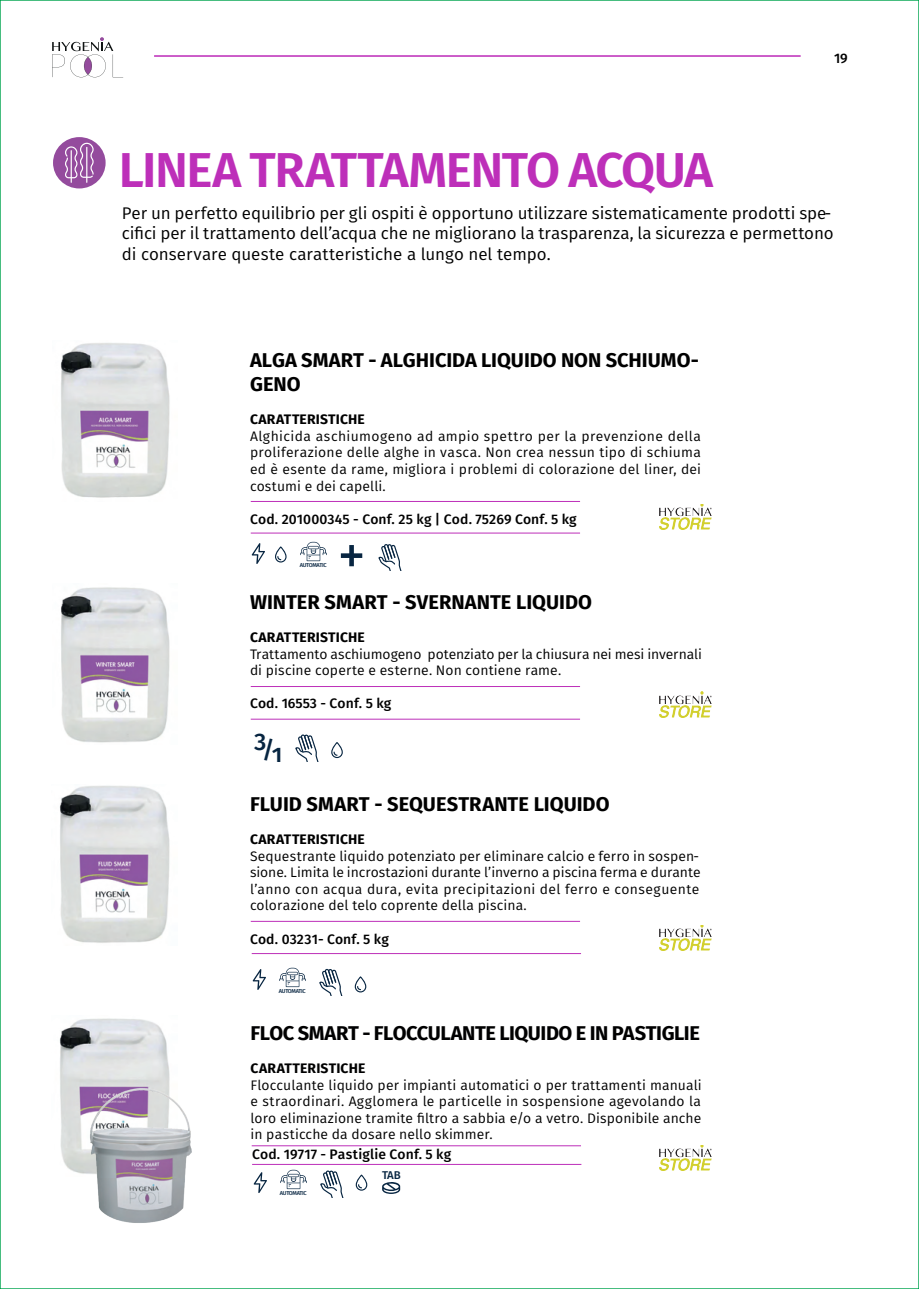
<style>
.page{position:relative;width:919px;height:1289px;background:#fff}
.page>*{position:absolute;margin:0;border:0;box-sizing:border-box;transform-origin:0 0}
.t1{font:600 48.9px "Fira Sans";letter-spacing:-.03em;color:#bd2fb9}
.t2{font:500 24px "Fira Sans";color:#072541}
.t3{font:700 19.95px/23.9px "Fira Sans";color:#000}
.t4{font:700 19.95px "Fira Sans";letter-spacing:-.025em;color:#000001}
.t5{font:16.8px/20.2px "Fira Sans";letter-spacing:-.005em;color:#000}
.t6{font:13.8px/16.5px "Fira Sans";letter-spacing:.01em;color:#000}
.t7{font:13.8px/16.5px "Fira Sans";letter-spacing:.01em;color:#000001;text-align:justify}
.t8{font:500 13.8px "Fira Sans";letter-spacing:.005em;color:#000}
.t9{font:700 13.8px "Fira Sans";letter-spacing:.01em;color:#000}
.t10{font:500 13.8px "Fira Sans";letter-spacing:.01em;color:#000001}
.t11{font:700 13.8px "Fira Sans";letter-spacing:.01em;color:#000001}
.t12{font:500 11.25px "Fira Sans";color:#072541}
.t13{font:500 5.7px "Fira Sans";letter-spacing:-.055em;color:#072541}
.s1{font-weight:700}
</style>
<div class="page">
<hr style="left:154px;top:55px;width:646px;height:2px;background:#bd2fb9">
<svg style="left:52px;top:37px;width:62px;height:40px"></svg>
<hr style="left:251px;top:501px;width:329px;height:1px;background:#bd2fb9">
<hr style="left:251px;top:532px;width:329px;height:1px;background:#bd2fb9">
<hr style="left:251px;top:718px;width:329px;height:1px;background:#bd2fb9">
<hr style="left:252px;top:953px;width:329px;height:1px;background:#bd2fb9">
<hr style="left:251px;top:921px;width:329px;height:1px;background:#bd2fb9">
<hr style="left:251px;top:686px;width:329px;height:1px;background:#bd2fb9">
<img style="left:60px;top:343px;width:110px;height:155px">
<img style="left:61px;top:587px;width:109px;height:156px">
<img style="left:59px;top:785px;width:111px;height:158px">
<svg style="left:275px;top:546px;width:11px;height:16px"></svg>
<svg style="left:331px;top:742px;width:12px;height:16px"></svg>
<svg style="left:355px;top:976px;width:11px;height:16px"></svg>
<svg style="left:356px;top:1174px;width:11px;height:16px"></svg>
<svg style="left:252px;top:543px;width:13px;height:21px"></svg>
<svg style="left:253px;top:969px;width:13px;height:20px"></svg>
<svg style="left:254px;top:1172px;width:13px;height:20px"></svg>
<svg style="left:300px;top:542px;width:27px;height:19px"></svg>
<svg style="left:279px;top:967px;width:27px;height:20px"></svg>
<svg style="left:280px;top:1169px;width:27px;height:20px"></svg>
<div style="left:349px;top:545px;width:5px;height:21px;background:#072541"></div>
<div style="left:341px;top:553px;width:21px;height:5px;background:#072541"></div>
<svg style="left:378px;top:544px;width:24px;height:26px"></svg>
<svg style="left:295px;top:734px;width:24px;height:27px"></svg>
<svg style="left:319px;top:968px;width:23px;height:27px"></svg>
<svg style="left:320px;top:1170px;width:24px;height:27px"></svg>
<hr style="left:252px;top:1163px;width:329px;height:1px;background:#bd2fb9">
<hr style="left:252px;top:1145px;width:329px;height:1px;background:#bd2fb9">
<img style="left:59px;top:1028px;width:10px;height:141px">
<img style="left:659px;top:504px;width:52px;height:25px">
<img style="left:659px;top:691px;width:52px;height:26px">
<img style="left:659px;top:925px;width:52px;height:25px">
<img style="left:659px;top:1145px;width:52px;height:25px">
<svg style="left:382px;top:1182px;width:18px;height:11px"></svg>
<img style="left:69px;top:1018px;width:123px;height:205px">
<div style="left:53px;top:137px;width:53px;height:51px;background:#944b9d;border-radius:50%"></div>
<svg style="left:65px;top:143px;width:29px;height:40px"></svg>
<h1 class="t1" style="left:119px;top:130px;width:595px">LINEA TRATTAMENTO ACQUA</h1>
<p class="t8" style="left:834px;top:47px;width:15px">19</p>
<p class="t5" style="left:122px;top:203px;width:713px">Per un perfetto equilibrio per gli ospiti è opportuno utilizzare sistematicamente prodotti spe&shy;cifici per il trattamento dell’acqua che ne migliorano la trasparenza, la sicurezza e permettono di conservare queste caratteristiche a lungo nel tempo.</p>
<h3 class="t3" style="left:250px;top:347px;width:450px">ALGA SMART - ALGHICIDA LIQUIDO NON SCHIUMO-<br>GENO</h3>
<p class="t9" style="left:250px;top:408px;width:116px">CARATTERISTICHE</p>
<p class="t6" style="left:250px;top:427px;width:452px;text-align:justify">Alghicida aschiumogeno ad ampio spettro per la prevenzione della proliferazione delle alghe in vasca. Non crea nessun tipo di schiuma ed è esente da rame, migliora i problemi di colorazione del liner, dei costumi e dei capelli.</p>
<p class="t8" style="left:250px;top:507px;width:328px">Cod. 201000345 - Conf. 25 kg | Cod. 75269 Conf. 5 kg</p>
<p class="t13" style="left:300px;top:561px;width:28px">AUTOMATIC</p>
<h3 class="t3" style="left:250px;top:588px;width:343px">WINTER SMART - SVERNANTE LIQUIDO</h3>
<p class="t9" style="left:250px;top:625px;width:116px">CARATTERISTICHE</p>
<p class="t6" style="left:250px;top:645px;width:453px">Trattamento aschiumogeno potenziato per la chiusura nei mesi invernali di piscine coperte e esterne. Non contiene rame.</p>
<p class="t8" style="left:250px;top:692px;width:143px">Cod. 16553 - Conf. 5 kg</p>
<h2 class="t2" style="left:254px;top:730px;width:30px">3/1</h2>
<h3 class="t3" style="left:250px;top:791px;width:361px">FLUID SMART - SEQUESTRANTE LIQUIDO</h3>
<p class="t6" style="left:250px;top:830px;width:452px"><span class="s1">CARATTERISTICHE<br></span>Sequestrante liquido potenziato per eliminare calcio e ferro in sospen&shy;sione. Limita le incrostazioni durante l’inverno a piscina ferma e durante l’anno con acqua dura, evita precipitazioni del ferro e conseguente colorazione del telo coprente della piscina.</p>
<p class="t8" style="left:250px;top:927px;width:140px">Cod. 03231- Conf. 5 kg</p>
<p class="t13" style="left:279px;top:986px;width:28px">AUTOMATIC</p>
<h3 class="t4" style="left:250px;top:1016px;width:451px">FLOC SMART - FLOCCULANTE LIQUIDO E IN PASTIGLIE</h3>
<p class="t11" style="left:250px;top:1056px;width:116px">CARATTERISTICHE</p>
<p class="t7" style="left:250px;top:1076px;width:452px">Flocculante liquido per impianti automatici o per trattamenti manuali e straordinari. Agglomera le particelle in sospensione agevolando la loro eliminazione tramite filtro a sabbia e/o a vetro. Disponibile anche in pasticche da dosare nello skimmer.</p>
<p class="t10" style="left:252px;top:1143px;width:200px">Cod. 19717 - Pastiglie Conf. 5 kg</p>
<p class="t12" style="left:382px;top:1166px;width:20px">TAB</p>
<p class="t13" style="left:280px;top:1188px;width:28px">AUTOMATIC</p>
</div>
